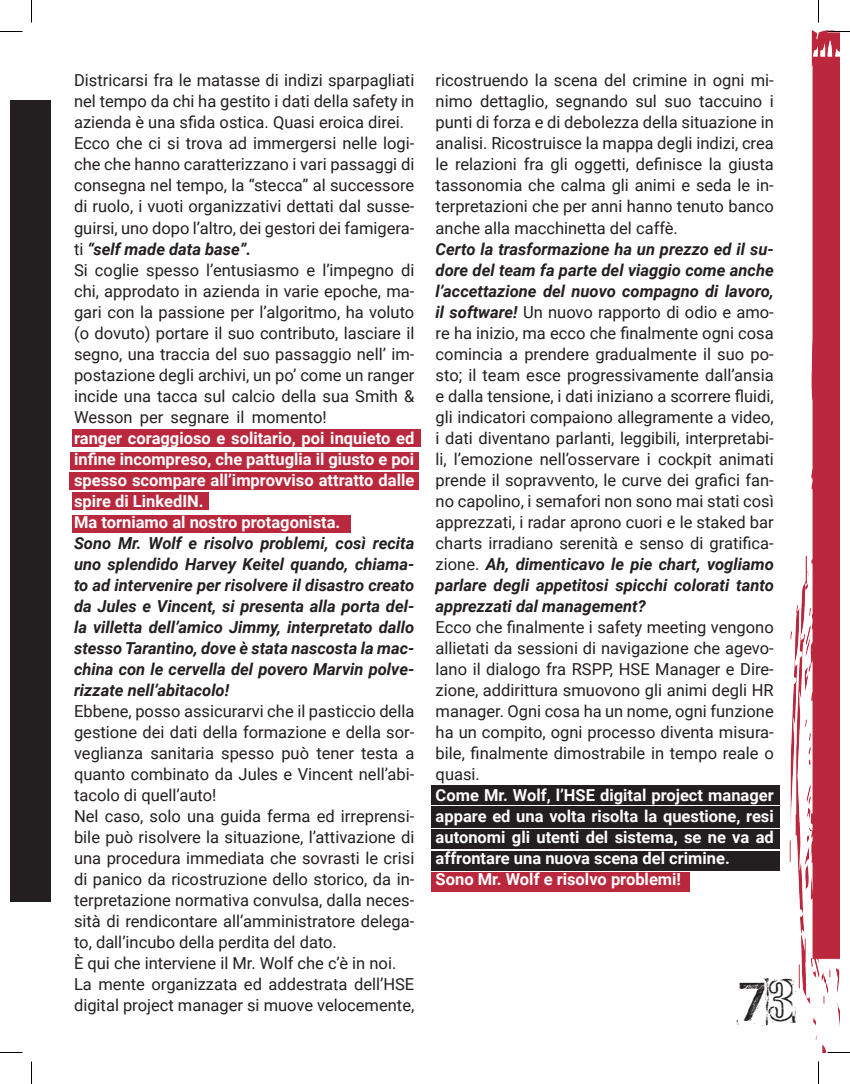
<style>
.page{position:relative;width:850px;height:1084px;background:#fff}
.page>*{position:absolute;margin:0;border:0;box-sizing:border-box;transform-origin:0 0}
.t1{font:45px "CF Anarchy";color:#231f20}
.t2{font:16.5px/21px "Roboto";color:#231f20;text-align:justify}
.t3{font:italic 700 16.5px/21px "Roboto";color:#231f20;text-align:justify}
.t4{font:700 16.5px/21px "Roboto";color:#fff}
.s1{font-weight:700;font-style:italic}
.s2{font-weight:700;color:#fff}
</style>
<div class="page">
<div style="left:431px;top:806px;width:349px;height:22px;background:#231f20"></div>
<div style="left:431px;top:829px;width:349px;height:20px;background:#231f20"></div>
<div style="left:431px;top:850px;width:349px;height:20px;background:#231f20"></div>
<div style="left:431px;top:785px;width:349px;height:19px;background:#231f20"></div>
<div style="left:431px;top:872px;width:259px;height:19px;background:#b9283c"></div>
<img style="left:776px;top:30px;width:63px;height:1022px">
<div style="left:70px;top:452px;width:348px;height:17px;background:#b9283c"></div>
<div style="left:72px;top:429px;width:348px;height:18px;background:#b9283c"></div>
<div style="left:69px;top:472px;width:349px;height:17px;background:#b9283c"></div>
<div style="left:72px;top:492px;width:136px;height:18px;background:#b9283c"></div>
<div style="left:72px;top:515px;width:278px;height:17px;background:#b9283c"></div>
<div style="left:10px;top:100px;width:41px;height:801px;background:#231f20"></div>
<hr style="left:827px;top:1051px;width:23px;height:2px;background:#fff">
<svg style="left:0;top:31px;width:22px;height:1px"></svg>
<svg style="left:827px;top:31px;width:23px;height:1px"></svg>
<svg style="left:0;top:1052px;width:22px;height:1px"></svg>
<svg style="left:827px;top:1052px;width:23px;height:1px"></svg>
<svg style="left:31px;top:0;width:1px;height:23px"></svg>
<svg style="left:31px;top:1061px;width:1px;height:22px"></svg>
<svg style="left:818px;top:0;width:1px;height:23px"></svg>
<svg style="left:818px;top:1061px;width:1px;height:22px"></svg>
<p class="t2" style="left:74px;top:70px;width:342px;text-align:left">Districarsi fra le matasse di indizi sparpagliati nel tempo da chi ha gestito i dati della safety in azienda è una sfida ostica. Quasi eroica direi.<br>Ecco che ci si trova ad immergersi nelle logi&shy;che che hanno caratterizzano i vari passaggi di consegna nel tempo, la “stecca” al successore di ruolo, i vuoti organizzativi dettati dal susse&shy;guirsi, uno dopo l’altro, dei gestori dei famigera&shy;ti <span class="s1">“self made data base”.<br></span>Si coglie spesso l’entusiasmo e l’impegno di chi, approdato in azienda in varie epoche, ma&shy;gari con la passione per l’algoritmo, ha voluto (o dovuto) portare il suo contributo, lasciare il segno, una traccia del suo passaggio nell’ im&shy;postazione degli archivi, un po’ come un ranger incide una tacca sul calcio della sua Smith &amp; Wesson per segnare il momento! <span class="s2">A volte un ranger coraggioso e solitario, poi inquieto ed infine incompreso, che pattuglia il giusto e poi spesso scompare all’improvviso attratto dalle spire di LinkedIN.<br>Ma torniamo al nostro protagonista.</span></p>
<p class="t3" style="left:74px;top:532px;width:342px">Sono Mr. Wolf e risolvo problemi, così recita uno splendido Harvey Keitel quando, chiama&shy;to ad intervenire per risolvere il disastro creato da Jules e Vincent, si presenta alla porta del&shy;la villetta dell’amico Jimmy, interpretato dallo stesso Tarantino, dove è stata nascosta la mac&shy;china con le cervella del povero Marvin polve&shy;rizzate nell’abitacolo!</p>
<p class="t2" style="left:74px;top:700px;width:342px;text-align:left">Ebbene, posso assicurarvi che il pasticcio della gestione dei dati della formazione e della sor&shy;veglianza sanitaria spesso può tener testa a quanto combinato da Jules e Vincent nell’abi&shy;tacolo di quell’auto!<br>Nel caso, solo una guida ferma ed irreprensi&shy;bile può risolvere la situazione, l’attivazione di una procedura immediata che sovrasti le crisi di panico da ricostruzione dello storico, da in&shy;terpretazione normativa convulsa, dalla neces&shy;sità di rendicontare all’amministratore delega&shy;to, dall’incubo della perdita del dato.<br>È qui che interviene il Mr. Wolf che c’è in noi.<br>La mente organizzata ed addestrata dell’HSE digital project manager si muove velocemente,</p>
<p class="t2" style="left:435px;top:70px;width:340px">ricostruendo la scena del crimine in ogni mi&shy;nimo dettaglio, segnando sul suo taccuino i punti di forza e di debolezza della situazione in analisi. Ricostruisce la mappa degli indizi, crea le relazioni fra gli oggetti, definisce la giusta tassonomia che calma gli animi e seda le in&shy;terpretazioni che per anni hanno tenuto banco anche alla macchinetta del caffè.</p>
<p class="t2" style="left:435px;top:238px;width:340px"><span class="s1">Certo la trasformazione ha un prezzo ed il su&shy;dore del team fa parte del viaggio come anche l’accettazione del nuovo compagno di lavoro, il software!</span> Un nuovo rapporto di odio e amo&shy;re ha inizio, ma ecco che finalmente ogni cosa comincia a prendere gradualmente il suo po&shy;sto; il team esce progressivamente dall’ansia e dalla tensione, i dati iniziano a scorrere fluidi, gli indicatori compaiono allegramente a video, i dati diventano parlanti, leggibili, interpretabi&shy;li, l’emozione nell’osservare i cockpit animati prende il sopravvento, le curve dei grafici fan&shy;no capolino, i semafori non sono mai stati così apprezzati, i radar aprono cuori e le staked bar charts irradiano serenità e senso di gratifica&shy;zione. <span class="s1">Ah, dimenticavo le pie chart, vogliamo parlare degli appetitosi spicchi colorati tanto apprezzati dal management?</span></p>
<p class="t2" style="left:435px;top:616px;width:340px">Ecco che finalmente i safety meeting vengono allietati da sessioni di navigazione che agevo&shy;lano il dialogo fra RSPP, HSE Manager e Dire&shy;zione, addirittura smuovono gli animi degli HR manager. Ogni cosa ha un nome, ogni funzione ha un compito, ogni processo diventa misura&shy;bile, finalmente dimostrabile in tempo reale o quasi.</p>
<p class="t4" style="left:435px;top:784px;width:340px">Come Mr. Wolf, l’HSE digital project manager appare ed una volta risolta la questione, resi autonomi gli utenti del sistema, se ne va ad affrontare una nuova scena del crimine.<br>Sono Mr. Wolf e risolvo problemi!</p>
<h1 class="t1" style="left:737px;top:984px;width:59px">73</h1>
</div>
